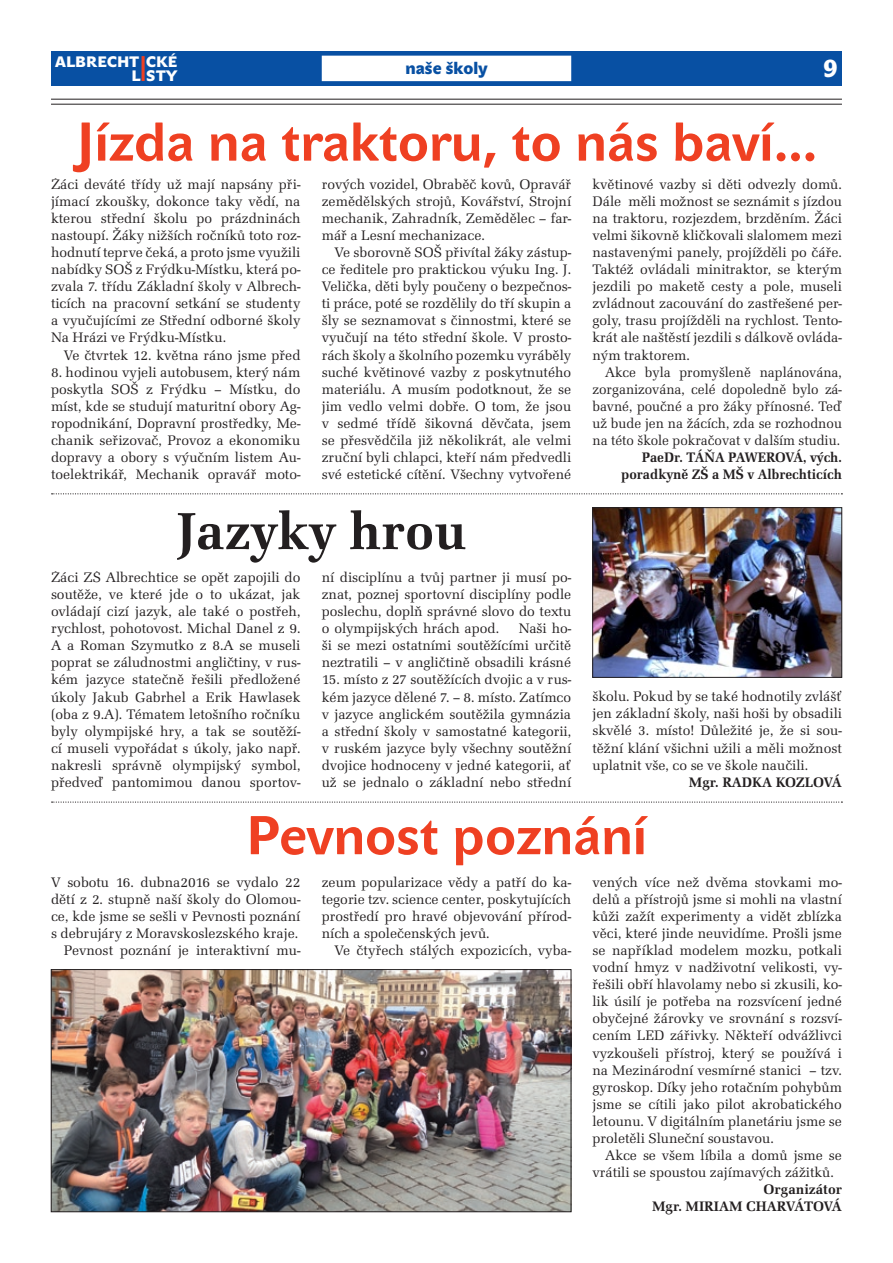
<style>
.page{position:relative;width:893px;height:1263px;background:#fff}
.page>*{position:absolute;margin:0;border:0;box-sizing:border-box;transform-origin:0 0}
.t1{font:700 54px "John Sans Text Pro";color:#ef4022}
.t2{font:700 54px "URW Latino TCE";color:#231f20}
.t3{font:35.25px "John Sans Black Pro";color:#ef4022;scale:.43 1}
.t4{font:24px "John Sans Black Pro";color:#fff}
.t5{font:17.25px "John Sans Black Pro";color:#0850a3}
.t6{font:15px/14.1px "John Sans Black Pro";color:#fff;text-align:right}
.t7{font:14.25px/17.1px "URW Latino TCE";color:#231f20;text-align:justify}
.t8{font:700 14.25px/17.1px "URW Latino TCE";color:#231f20;text-align:right}
</style>
<div class="page">
<img style="left:594px;top:509px;width:246px;height:166px">
<div style="left:592px;top:507px;width:250px;height:170px;border:1px solid #231f20"></div>
<img style="left:53px;top:971px;width:516px;height:239px">
<div style="left:51px;top:969px;width:520px;height:243px;border:1px solid #231f20"></div>
<svg style="left:52px;top:493px;width:790px;height:1px"></svg>
<svg style="left:52px;top:801px;width:790px;height:2px"></svg>
<div style="left:51px;top:51px;width:791px;height:34px;background:#0850a3"></div>
<hr style="left:51px;top:99px;width:791px;height:1px;background:#231f20">
<hr style="left:51px;top:104px;width:791px;height:1px;background:#231f20">
<div style="left:322px;top:56px;width:249px;height:25px;background:#fff"></div>
<p class="t6" style="left:55px;top:55px;width:124px">ALBRECHT CKÉ<br>L S T Y</p>
<h2 class="t3" style="left:141px;top:48px;width:14px">I</h2>
<p class="t5" style="left:406px;top:58px;width:83px">naše školy</p>
<h3 class="t4" style="left:823px;top:54px;width:16px">9</h3>
<h1 class="t1" style="left:75px;top:111px;width:744px">Jízda na traktoru, to nás baví…</h1>
<p class="t7" style="left:51px;top:175px;width:251px">Žáci deváté třídy už mají napsány při&shy;jímací zkoušky, dokonce taky vědí, na kterou střední školu po prázdninách nastoupí. Žáky nižších ročníků toto roz&shy;hodnutí teprve čeká, a proto jsme využili nabídky SOŠ z Frýdku-Místku, která po&shy;zvala 7. třídu Základní školy v Albrech&shy;ticích na pracovní setkání se studenty a vyučujícími ze Střední odborné školy Na Hrázi ve Frýdku-Místku.</p>
<p class="t7" style="left:64px;top:346px;width:238px">Ve čtvrtek 12. května ráno jsme před</p>
<p class="t7" style="left:51px;top:363px;width:251px">8. hodinou vyjeli autobusem, který nám poskytla SOŠ z Frýdku – Místku, do míst, kde se studují maturitní obory Ag&shy;ropodnikání, Dopravní prostředky, Me&shy;chanik seřizovač, Provoz a ekonomiku dopravy a obory s výučním listem Au&shy;toelektrikář, Mechanik opravář moto-</p>
<p class="t7" style="left:322px;top:175px;width:251px">rových vozidel, Obraběč kovů, Opravář zemědělských strojů, Kovářství, Strojní mechanik, Zahradník, Zemědělec – far&shy;mář a Lesní mechanizace.</p>
<p class="t7" style="left:322px;top:244px;width:251px;text-indent:13px">Ve sborovně SOŠ přivítal žáky zástup&shy;ce ředitele pro praktickou výuku Ing. J.<br>Velička, děti byly poučeny o bezpečnos&shy;ti práce, poté se rozdělily do tří skupin a šly se seznamovat s činnostmi, které se vyučují na této střední škole. V prosto&shy;rách školy a školního pozemku vyráběly suché květinové vazby z poskytnutého materiálu. A musím podotknout, že se jim vedlo velmi dobře. O tom, že jsou v sedmé třídě šikovná děvčata, jsem se přesvědčila již několikrát, ale velmi zruční byli chlapci, kteří nám předvedli své estetické cítění. Všechny vytvořené</p>
<h1 class="t2" style="left:177px;top:498px;width:291px">Jazyky hrou</h1>
<p class="t7" style="left:51px;top:569px;width:251px">Žáci ZŠ Albrechtice se opět zapojili do soutěže, ve které jde o to ukázat, jak ovládají cizí jazyk, ale také o postřeh, rychlost, pohotovost. Michal Danel z 9.<br>A a Roman Szymutko z 8.A se museli poprat se záludnostmi angličtiny, v rus&shy;kém jazyce statečně řešili předložené úkoly Jakub Gabrhel a Erik Hawlasek (oba z 9.A). Tématem letošního ročníku byly olympijské hry, a tak se soutěží&shy;cí museli vypořádat s úkoly, jako např. nakresli správně olympijský symbol, předveď pantomimou danou sportov-</p>
<p class="t7" style="left:322px;top:569px;width:251px">ní disciplínu a tvůj partner ji musí po&shy;znat, poznej sportovní disciplíny podle poslechu, doplň správné slovo do textu o olympijských hrách apod.</p>
<p class="t7" style="left:322px;top:620px;width:251px;text-indent:197px">Naši ho&shy;ši se mezi ostatními soutěžícími určitě neztratili – v angličtině obsadili krásné</p>
<p class="t7" style="left:322px;top:671px;width:251px">15. místo z 27 soutěžících dvojic a v rus&shy;kém jazyce dělené 7. – 8. místo. Zatímco v jazyce anglickém soutěžila gymnázia a střední školy v samostatné kategorii, v ruském jazyce byly všechny soutěžní dvojice hodnoceny v jedné kategorii, ať už se jednalo o základní nebo střední</p>
<p class="t7" style="left:592px;top:175px;width:251px">květinové vazby si děti odvezly domů.<br>Dále měli možnost se seznámit s jízdou na traktoru, rozjezdem, brzděním. Žáci velmi šikovně kličkovali slalomem mezi nastavenými panely, projížděli po čáře.<br>Taktéž ovládali minitraktor, se kterým jezdili po maketě cesty a pole, museli zvládnout zacouvání do zastřešené per&shy;goly, trasu projížděli na rychlost. Tento&shy;krát ale naštěstí jezdili s dálkově ovláda&shy;ným traktorem.</p>
<p class="t7" style="left:592px;top:363px;width:251px;text-indent:13px">Akce byla promyšleně naplánována, zorganizována, celé dopoledně bylo zá&shy;bavné, poučné a pro žáky přínosné. Teď už bude jen na žácích, zda se rozhodnou na této škole pokračovat v dalším studiu.</p>
<p class="t8" style="left:621px;top:449px;width:222px">PaeDr. TÁŇA PAWEROVÁ, vých. poradkyně ZŠ a MŠ v Albrechticích</p>
<p class="t7" style="left:592px;top:688px;width:251px">školu. Pokud by se také hodnotily zvlášť jen základní školy, naši hoši by obsadili skvělé 3. místo! Důležité je, že si sou&shy;těžní klání všichni užili a měli možnost uplatnit vše, co se ve škole naučili.</p>
<p class="t8" style="left:689px;top:773px;width:155px">Mgr. RADKA KOZLOVÁ</p>
<h1 class="t1" style="left:246px;top:804px;width:402px">Pevnost poznání</h1>
<p class="t7" style="left:51px;top:873px;width:251px;text-align:right">V sobotu 16. dubna2016 se vydalo 22 dětí z 2. stupně naší školy do Olomou&shy;ce, kde jsme se sešli v Pevnosti poznání s debrujáry z Moravskoslezského kraje.<br>Pevnost poznání je interaktivní mu-</p>
<p class="t7" style="left:322px;top:873px;width:251px">zeum popularizace vědy a patří do ka&shy;tegorie tzv. science center, poskytujících prostředí pro hravé objevování přírod&shy;ních a společenských jevů.</p>
<p class="t7" style="left:334px;top:942px;width:238px">Ve čtyřech stálých expozicích, vyba-</p>
<p class="t7" style="left:592px;top:873px;width:251px">vených více než dvěma stovkami mo&shy;delů a přístrojů jsme si mohli na vlastní kůži zažít experimenty a vidět zblízka věci, které jinde neuvidíme. Prošli jsme se například modelem mozku, potkali vodní hmyz v nadživotní velikosti, vy&shy;řešili obří hlavolamy nebo si zkusili, ko&shy;lik úsilí je potřeba na rozsvícení jedné obyčejné žárovky ve srovnání s rozsví&shy;cením LED zářivky. Někteří odvážlivci vyzkoušeli přístroj, který se používá i na Mezinárodní vesmírné stanici – tzv. gyroskop. Díky jeho rotačním pohybům jsme se cítili jako pilot akrobatického letounu. V digitálním planetáriu jsme se proletěli Sluneční soustavou.</p>
<p class="t7" style="left:592px;top:1147px;width:251px;text-indent:13px">Akce se všem líbila a domů jsme se vrátili se spoustou zajímavých zážitků.</p>
<p class="t8" style="left:652px;top:1181px;width:191px">Organizátor<br>Mgr. MIRIAM CHARVÁTOVÁ</p>
</div>
